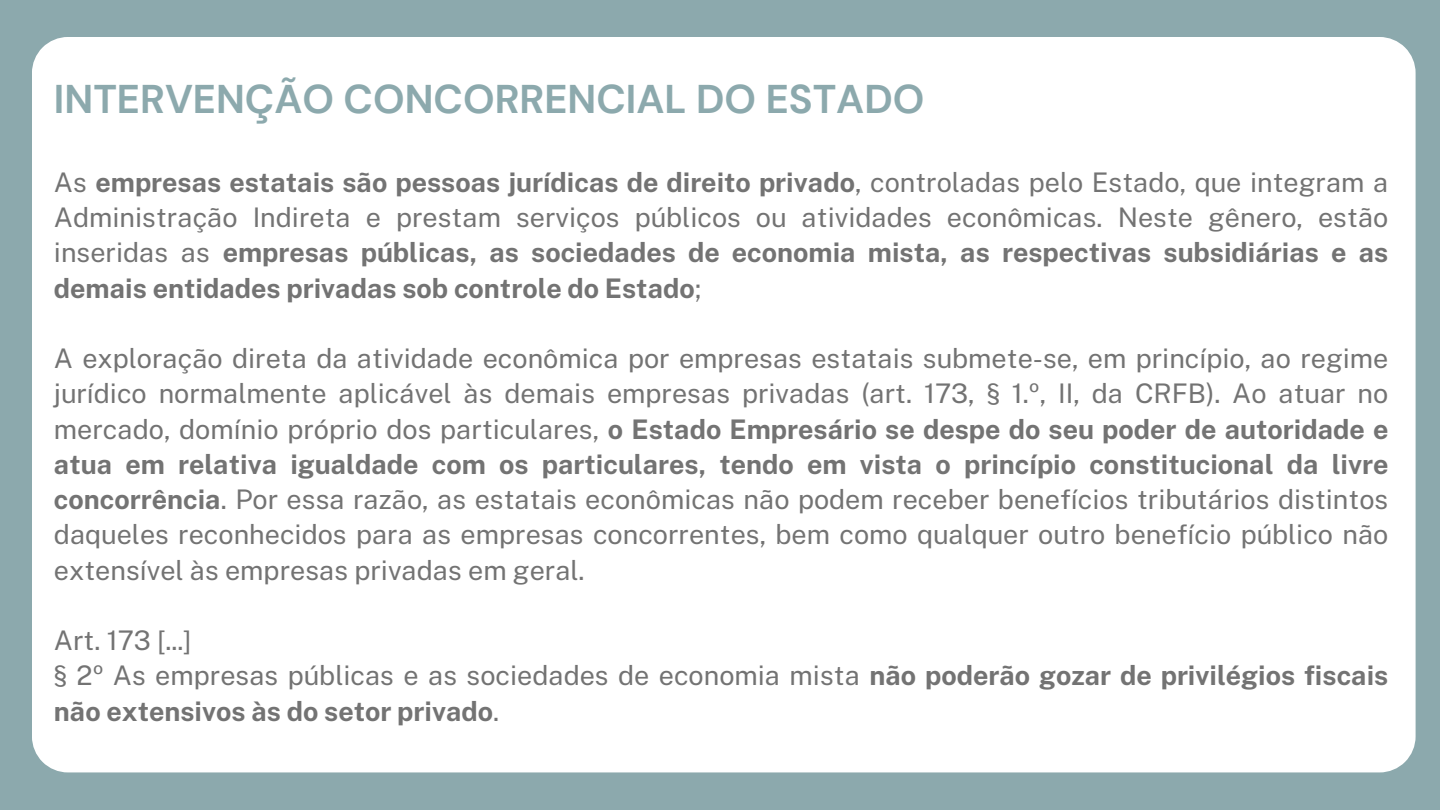
<style>
.page{position:relative;width:1440px;height:810px;background:#8ca9ad}
.page>*{position:absolute;margin:0;border:0;box-sizing:border-box;transform-origin:0 0}
.t1{font:700 40px "DM Sans";color:#8ca9ad}
.t2{font:27px/35.2px "Public Sans";color:#737373;text-align:justify}
.t3{font:700 27px/35.2px "Public Sans";color:#737373;text-align:justify}
.s1{font-weight:400}
.s2{font-weight:700}
</style>
<div class="page">
<div style="left:32px;top:37px;width:1384px;height:735px;background:#fff"></div>
<h1 class="t1" style="left:54px;top:74px;width:872px">INTERVENÇÃO CONCORRENCIAL DO ESTADO</h1>
<p class="t3" style="left:54px;top:164px;width:1336px"><span class="s1">As</span> empresas estatais são pessoas jurídicas de direito privado<span class="s1">, controladas pelo Estado, que integram a Administração Indireta e prestam serviços públicos ou atividades econômicas. Neste gênero, estão inseridas as</span> empresas públicas, as sociedades de economia mista, as respectivas subsidiárias e as demais entidades privadas sob controle do Estado<span class="s1">;</span></p>
<p class="t2" style="left:54px;top:341px;width:1336px">A exploração direta da atividade econômica por empresas estatais submete-se, em princípio, ao regime jurídico normalmente aplicável às demais empresas privadas (art. 173, § 1.º, II, da CRFB). Ao atuar no mercado, domínio próprio dos particulares, <span class="s2">o Estado Empresário se despe do seu poder de autoridade e atua em relativa igualdade com os particulares, tendo em vista o princípio constitucional da livre concorrência</span>. Por essa razão, as estatais econômicas não podem receber benefícios tributários distintos daqueles reconhecidos para as empresas concorrentes, bem como qualquer outro benefício público não extensível às empresas privadas em geral.</p>
<p class="t3" style="left:54px;top:623px;width:1336px;text-align:left"><span class="s1">Art. 173 [...]<br>§ 2º As empresas públicas e as sociedades de economia mista</span> não poderão gozar de privilégios fiscais não extensivos às do setor privado<span class="s1">.</span></p>
</div>
